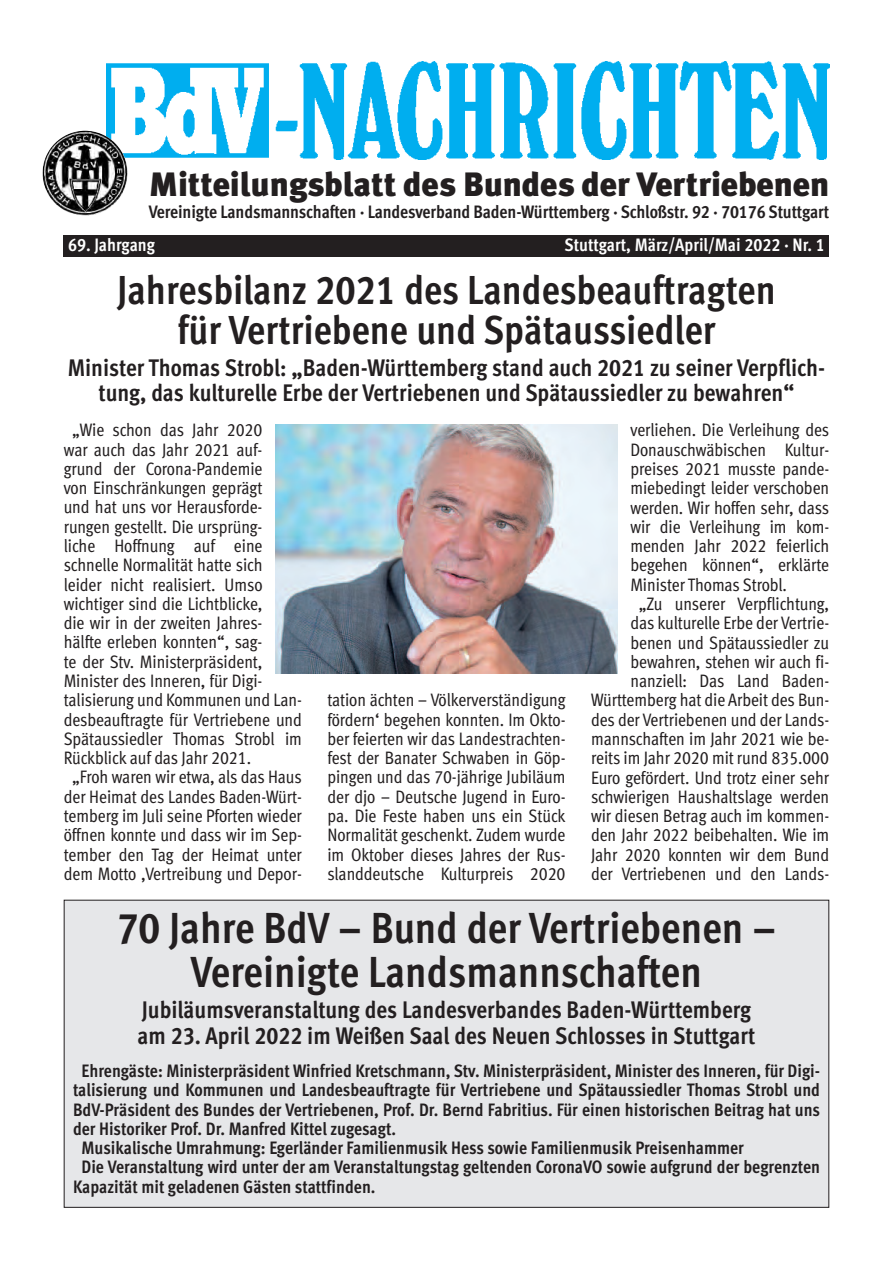
<style>
.page{position:relative;width:893px;height:1263px;background:#fff}
.page>*{position:absolute;margin:0;border:0;box-sizing:border-box;transform-origin:0 0}
.t1{font:43.5px/43.5px "Meta Cond Bold LF";color:#231f20;text-align:center}
.t2{font:40.5px/40.5px "Meta Cond Bold LF";color:#231f20;text-align:center}
.t3{font:900 33.75px "Meta Plus";letter-spacing:-.005em;color:#231f20}
.t4{font:24px/25.5px "Meta Cond Bold LF";color:#231f20}
.t5{font:18px/19.4px "Meta Cond Book LF";letter-spacing:-.005em;color:#231f20;text-align:justify}
.t6{font:18px "Meta Cond Bold LF";color:#231f20}
.t7{font:18px "Meta Cond Bold LF";color:#fff}
</style>
<div class="page">
<div style="left:64px;top:235px;width:765px;height:21px;background:#231f20"></div>
<img style="left:106px;top:62px;width:723px;height:98px">
<img style="left:43px;top:131px;width:85px;height:85px;border-radius:50%">
<div style="left:64px;top:900px;width:765px;height:307px;background:#e6e7e9"></div>
<img style="left:275px;top:424px;width:343px;height:250px">
<h3 class="t3" style="left:149px;top:164px;width:682px">Mitteilungsblatt des Bundes der Vertriebenen</h3>
<p class="t6" style="left:149px;top:205px;width:682px">Vereinigte Landsmannschaften · Landesverband Baden-Württemberg · Schloßstr. 92 · 70176 Stuttgart</p>
<p class="t7" style="left:68px;top:237px;width:88px">69. Jahrgang</p>
<p class="t7" style="left:565px;top:237px;width:262px">Stuttgart, März/April/Mai 2022 · Nr. 1</p>
<h2 class="t2" style="left:117px;top:273px;width:660px">Jahresbilanz 2021 des Landesbeauftragten für Vertriebene und Spätaussiedler</h2>
<h3 class="t4" style="left:68px;top:357px;width:759px;text-align:center">Minister Thomas Strobl: „Baden-Württemberg stand auch 2021 zu seiner Verpflich&shy;tung, das kulturelle Erbe der Vertriebenen und Spätaussiedler zu bewahren“</h3>
<p class="t5" style="left:72px;top:422px;width:192px">„Wie schon das Jahr 2020</p>
<p class="t5" style="left:64px;top:441px;width:200px">war auch das Jahr 2021 auf-</p>
<p class="t5" style="left:64px;top:460px;width:200px">grund der Corona-Pandemie</p>
<p class="t5" style="left:64px;top:480px;width:200px">von Einschränkungen geprägt</p>
<p class="t5" style="left:64px;top:499px;width:200px">und hat uns vor Herausforde-</p>
<p class="t5" style="left:64px;top:518px;width:200px">rungen gestellt. Die ursprüng-</p>
<p class="t5" style="left:64px;top:537px;width:200px">liche Hoffnung auf eine</p>
<p class="t5" style="left:64px;top:557px;width:200px">schnelle Normalität hatte sich</p>
<p class="t5" style="left:64px;top:576px;width:200px">leider nicht realisiert. Umso</p>
<p class="t5" style="left:64px;top:595px;width:200px">wichtiger sind die Lichtblicke,</p>
<p class="t5" style="left:64px;top:615px;width:200px">die wir in der zweiten Jahres-</p>
<p class="t5" style="left:64px;top:634px;width:200px">hälfte erleben konnten“, sag-</p>
<p class="t5" style="left:64px;top:653px;width:200px">te der Stv. Ministerpräsident,</p>
<p class="t5" style="left:64px;top:672px;width:200px">Minister des Inneren, für Digi-</p>
<p class="t5" style="left:64px;top:692px;width:240px">talisierung und Kommunen und Lan-</p>
<p class="t5" style="left:64px;top:711px;width:240px">desbeauftragte für Vertriebene und</p>
<p class="t5" style="left:64px;top:730px;width:240px">Spätaussiedler Thomas Strobl im</p>
<p class="t5" style="left:64px;top:750px;width:189px">Rückblick auf das Jahr 2021.</p>
<p class="t5" style="left:72px;top:769px;width:231px">„Froh waren wir etwa, als das Haus</p>
<p class="t5" style="left:64px;top:788px;width:240px">der Heimat des Landes Baden-Würt-</p>
<p class="t5" style="left:64px;top:807px;width:240px">temberg im Juli seine Pforten wieder</p>
<p class="t5" style="left:64px;top:827px;width:240px">öffnen konnte und dass wir im Sep-</p>
<p class="t5" style="left:64px;top:846px;width:240px">tember den Tag der Heimat unter</p>
<p class="t5" style="left:64px;top:865px;width:240px">dem Motto ‚Vertreibung und Depor-</p>
<p class="t5" style="left:630px;top:422px;width:200px">verliehen. Die Verleihung des</p>
<p class="t5" style="left:630px;top:441px;width:200px">Donauschwäbischen Kultur-</p>
<p class="t5" style="left:630px;top:460px;width:200px">preises 2021 musste pande-</p>
<p class="t5" style="left:630px;top:480px;width:200px">miebedingt leider verschoben</p>
<p class="t5" style="left:630px;top:499px;width:200px">werden. Wir hoffen sehr, dass</p>
<p class="t5" style="left:630px;top:518px;width:200px">wir die Verleihung im kom-</p>
<p class="t5" style="left:630px;top:538px;width:200px">menden Jahr 2022 feierlich</p>
<p class="t5" style="left:630px;top:557px;width:200px">begehen können“, erklärte</p>
<p class="t5" style="left:630px;top:576px;width:158px">Minister Thomas Strobl.</p>
<p class="t5" style="left:639px;top:595px;width:192px">„Zu unserer Verpflichtung,</p>
<p class="t5" style="left:630px;top:615px;width:200px">das kulturelle Erbe der Vertrie-</p>
<p class="t5" style="left:630px;top:634px;width:200px">benen und Spätaussiedler zu</p>
<p class="t5" style="left:630px;top:653px;width:200px">bewahren, stehen wir auch fi-</p>
<p class="t5" style="left:630px;top:673px;width:200px">nanziell: Das Land Baden-</p>
<p class="t5" style="left:591px;top:692px;width:240px">Württemberg hat die Arbeit des Bun-</p>
<p class="t5" style="left:591px;top:711px;width:240px">des der Vertriebenen und der Lands-</p>
<p class="t5" style="left:591px;top:730px;width:240px">mannschaften im Jahr 2021 wie be-</p>
<p class="t5" style="left:591px;top:750px;width:240px">reits im Jahr 2020 mit rund 835.000</p>
<p class="t5" style="left:591px;top:769px;width:240px">Euro gefördert. Und trotz einer sehr</p>
<p class="t5" style="left:591px;top:788px;width:240px">schwierigen Haushaltslage werden</p>
<p class="t5" style="left:591px;top:807px;width:240px">wir diesen Betrag auch im kommen-</p>
<p class="t5" style="left:591px;top:827px;width:240px">den Jahr 2022 beibehalten. Wie im</p>
<p class="t5" style="left:591px;top:846px;width:240px">Jahr 2020 konnten wir dem Bund</p>
<p class="t5" style="left:591px;top:865px;width:240px">der Vertriebenen und den Lands-</p>
<p class="t5" style="left:327px;top:692px;width:240px">tation ächten – Völkerverständigung fördern‘ begehen konnten. Im Okto&shy;ber feierten wir das Landestrachten&shy;fest der Banater Schwaben in Göp&shy;pingen und das 70-jährige Jubiläum der djo – Deutsche Jugend in Euro&shy;pa. Die Feste haben uns ein Stück Normalität geschenkt. Zudem wurde im Oktober dieses Jahres der Rus&shy;slanddeutsche Kulturpreis 2020</p>
<h1 class="t1" style="left:117px;top:910px;width:661px">70 Jahre BdV – Bund der Vertriebenen –<br>Vereinigte Landsmannschaften</h1>
<h3 class="t4" style="left:137px;top:999px;width:620px">Jubiläumsveranstaltung des Landesverbandes Baden-Württemberg am 23. April 2022 im Weißen Saal des Neuen Schlosses in Stuttgart</h3>
<p class="t6" style="left:82px;top:1064px;width:740px">Ehrengäste: Ministerpräsident Winfried Kretschmann, Stv. Ministerpräsident, Minister des Inneren, für Digi-</p>
<p class="t6" style="left:73px;top:1083px;width:748px">talisierung und Kommunen und Landesbeauftragte für Vertriebene und Spätaussiedler Thomas Strobl und</p>
<p class="t6" style="left:73px;top:1102px;width:748px">BdV-Präsident des Bundes der Vertriebenen, Prof. Dr. Bernd Fabritius. Für einen historischen Beitrag hat uns</p>
<p class="t6" style="left:73px;top:1122px;width:325px">der Historiker Prof. Dr. Manfred Kittel zugesagt.</p>
<p class="t6" style="left:82px;top:1141px;width:664px">Musikalische Umrahmung: Egerländer Familienmusik Hess sowie Familienmusik Preisenhammer</p>
<p class="t6" style="left:82px;top:1160px;width:740px">Die Veranstaltung wird unter der am Veranstaltungstag geltenden CoronaVO sowie aufgrund der begrenzten</p>
<p class="t6" style="left:73px;top:1179px;width:304px">Kapazität mit geladenen Gästen stattfinden.</p>
</div>
